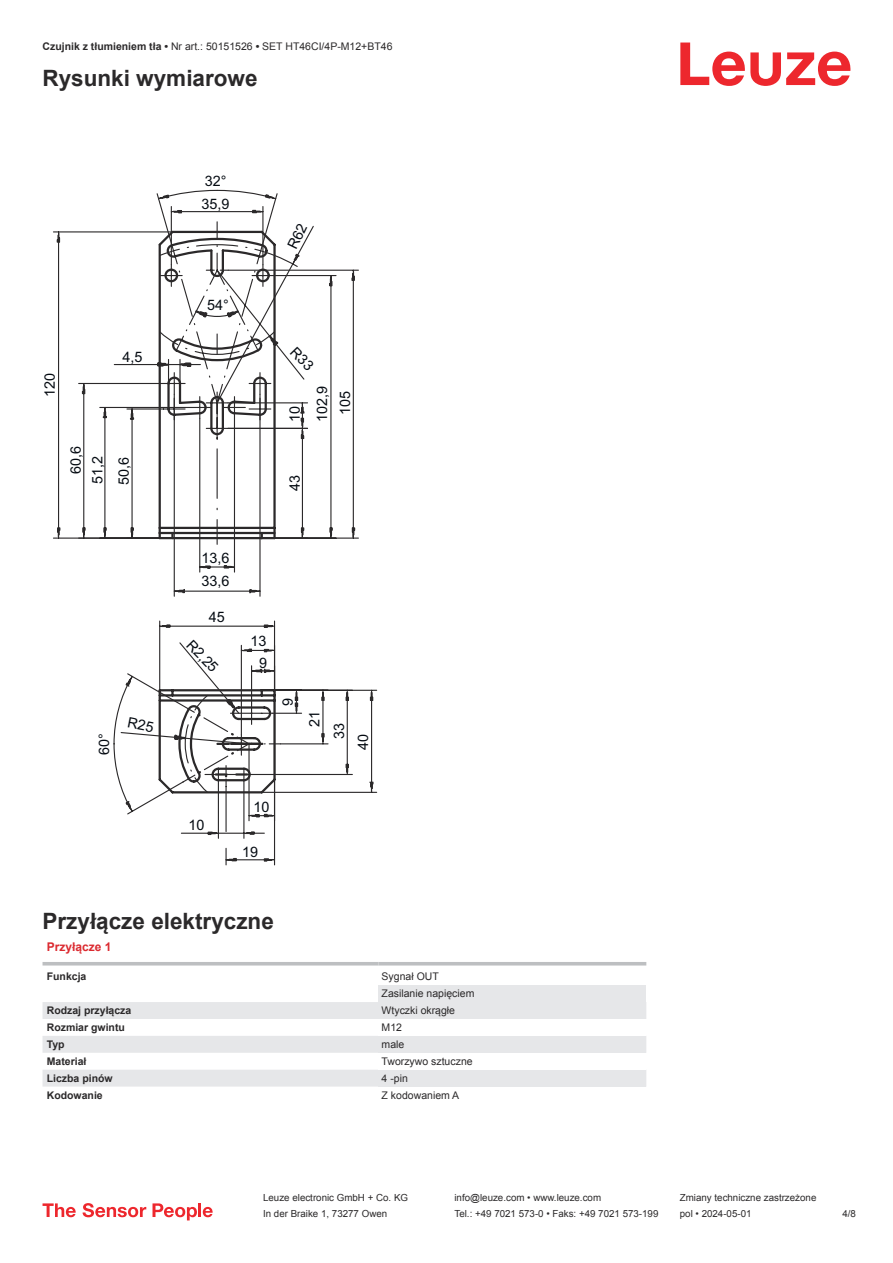
<style>
.page{position:relative;width:893px;height:1263px;background:#fff}
.page>*{position:absolute;margin:0;border:0;box-sizing:border-box;transform-origin:0 0}
.t1{font:700 22.5px "Arial";color:#2b292a}
.t2{font:14.4px/27.6px "Arial";color:#050b12}
.t3{font:700 12px "Arial";color:#db2a30}
.t4{font:10.5px/17px "Arial";color:#2b292a}
.t5{font:700 10.5px "Arial";color:#2b292a}
.t6{font:9.75px "Arial";color:#2b292a}
.s1{font-weight:700}
</style>
<div class="page">
<svg style="left:680px;top:43px;width:170px;height:43px"></svg>
<svg style="left:43px;top:965px;width:603px;height:122px"></svg>
<svg style="left:43px;top:1002px;width:335px;height:84px;fill:#e6e7e9"></svg>
<hr style="left:43px;top:962px;width:335px;height:3px;background:#bdbfc1">
<hr style="left:378px;top:962px;width:268px;height:3px;background:#bdbfc1">
<div style="left:378px;top:968px;width:268px;height:17px;background:#fff"></div>
<div style="left:378px;top:985px;width:268px;height:17px;background:#e6e7e9"></div>
<div style="left:378px;top:1002px;width:268px;height:17px;background:#e6e7e9"></div>
<div style="left:378px;top:1019px;width:268px;height:17px;background:#fff"></div>
<div style="left:378px;top:1036px;width:268px;height:17px;background:#e6e7e9"></div>
<div style="left:378px;top:1053px;width:268px;height:17px;background:#fff"></div>
<div style="left:378px;top:1070px;width:268px;height:16px;background:#e6e7e9"></div>
<div style="left:378px;top:1086px;width:268px;height:17px;background:#fff"></div>
<svg style="left:43px;top:1203px;width:33px;height:14px"></svg>
<svg style="left:83px;top:1203px;width:63px;height:14px"></svg>
<svg style="left:153px;top:1203px;width:44px;height:17px"></svg>
<hr style="left:198px;top:1203px;width:3px;height:14px;background:#ed272d">
<svg style="left:203px;top:1207px;width:10px;height:10px"></svg>
<svg style="left:156px;top:189px;width:122px;height:33px"></svg>
<hr style="left:100px;top:407px;width:89px;height:1px;background:#2b292a">
<hr style="left:104px;top:407px;width:1px;height:131px;background:#2b292a">
<svg style="left:103px;top:528px;width:4px;height:9px"></svg>
<svg style="left:103px;top:408px;width:4px;height:10px"></svg>
<hr style="left:79px;top:383px;width:84px;height:1px;background:#2b292a">
<hr style="left:83px;top:383px;width:1px;height:155px;background:#2b292a">
<svg style="left:82px;top:528px;width:4px;height:9px"></svg>
<svg style="left:82px;top:385px;width:3px;height:9px"></svg>
<hr style="left:171px;top:206px;width:1px;height:59px;background:#2b292a">
<hr style="left:262px;top:206px;width:1px;height:59px;background:#2b292a">
<hr style="left:171px;top:211px;width:92px;height:1px;background:#2b292a">
<svg style="left:173px;top:210px;width:9px;height:3px"></svg>
<svg style="left:253px;top:210px;width:8px;height:3px"></svg>
<hr style="left:53px;top:537px;width:119px;height:2px;background:#2b292a">
<hr style="left:53px;top:231px;width:119px;height:1px;background:#2b292a">
<hr style="left:58px;top:232px;width:1px;height:306px;background:#2b292a">
<svg style="left:57px;top:528px;width:3px;height:9px"></svg>
<svg style="left:57px;top:233px;width:3px;height:9px"></svg>
<svg style="left:113px;top:222px;width:264px;height:643px"></svg>
<p class="t4" style="left:43px;top:39px;width:351px"><span class="s1">Czujnik z tłumieniem tła •</span> Nr art.: 50151526 <span class="s1">•</span> SET HT46CI/4P-M12+BT46</p>
<h1 class="t1" style="left:43px;top:63px;width:217px">Rysunki wymiarowe</h1>
<h2 class="t2" style="left:205px;top:168px;width:23px">32°</h2>
<h2 class="t2" style="left:202px;top:191px;width:30px">35,9</h2>
<h2 class="t2" style="left:37px;top:397px;width:26px;rotate:-90deg">120</h2>
<h2 class="t2" style="left:122px;top:344px;width:22px">4,5</h2>
<h2 class="t2" style="left:63px;top:473px;width:30px;rotate:-90deg">60,6</h2>
<h2 class="t2" style="left:111px;top:485px;width:30px;rotate:-90deg">50,6</h2>
<h2 class="t2" style="left:85px;top:484px;width:30px;rotate:-90deg">51,2</h2>
<h2 class="t2" style="left:92px;top:755px;width:23px;rotate:-90deg">60°</h2>
<h2 class="t2" style="left:207px;top:292px;width:23px">54°</h2>
<h2 class="t2" style="left:282px;top:422px;width:38px;rotate:-90deg">10<br>102,9</h2>
<h2 class="t2" style="left:332px;top:415px;width:26px;rotate:-90deg">105</h2>
<h2 class="t2" style="left:282px;top:491px;width:18px;rotate:-90deg">43</h2>
<h2 class="t2" style="left:202px;top:546px;width:30px">13,6</h2>
<h2 class="t2" style="left:202px;top:569px;width:30px">33,6</h2>
<h2 class="t2" style="left:209px;top:605px;width:18px">45</h2>
<h2 class="t2" style="left:198px;top:633px;width:40px;rotate:46deg">R2,25</h2>
<h2 class="t2" style="left:251px;top:629px;width:18px">13</h2>
<h2 class="t2" style="left:259px;top:650px;width:10px">9</h2>
<h2 class="t2" style="left:275px;top:706px;width:10px;rotate:-90deg">9</h2>
<h2 class="t2" style="left:302px;top:727px;width:18px;rotate:-90deg">21</h2>
<h2 class="t2" style="left:327px;top:739px;width:18px;rotate:-90deg">33</h2>
<h2 class="t2" style="left:351px;top:750px;width:18px;rotate:-90deg">40</h2>
<h2 class="t2" style="left:189px;top:813px;width:18px">10</h2>
<h2 class="t2" style="left:253px;top:794px;width:18px">10</h2>
<h2 class="t2" style="left:242px;top:839px;width:18px">19</h2>
<h1 class="t1" style="left:43px;top:905px;width:233px">Przyłącze elektryczne</h1>
<p class="t3" style="left:47px;top:938px;width:66px">Przyłącze 1</p>
<p class="t5" style="left:47px;top:973px;width:41px">Funkcja</p>
<p class="t4" style="left:382px;top:968px;width:94px">Sygnał OUT<br>Zasilanie napięciem</p>
<p class="t5" style="left:47px;top:1003px;width:86px">Rodzaj przyłącza</p>
<p class="t4" style="left:382px;top:1002px;width:75px">Wtyczki okrągłe</p>
<p class="t5" style="left:47px;top:1020px;width:80px">Rozmiar gwintu</p>
<p class="t4" style="left:382px;top:1020px;width:22px">M12</p>
<p class="t5" style="left:47px;top:1040px;width:19px">Typ</p>
<p class="t4" style="left:382px;top:1036px;width:24px">male</p>
<p class="t5" style="left:47px;top:1054px;width:41px">Materiał</p>
<p class="t4" style="left:382px;top:1053px;width:93px">Tworzywo sztuczne</p>
<p class="t5" style="left:47px;top:1071px;width:67px">Liczba pinów</p>
<p class="t4" style="left:382px;top:1070px;width:28px">4 -pin</p>
<p class="t5" style="left:47px;top:1091px;width:58px">Kodowanie</p>
<p class="t4" style="left:382px;top:1086px;width:79px">Z kodowaniem A</p>
<p class="t6" style="left:263px;top:1191px;width:146px">Leuze electronic GmbH + Co. KG</p>
<p class="t6" style="left:454px;top:1191px;width:148px">info@leuze.com • www.leuze.com</p>
<p class="t6" style="left:680px;top:1191px;width:138px">Zmiany techniczne zastrzeżone</p>
<p class="t6" style="left:263px;top:1207px;width:126px">In der Braike 1, 73277 Owen</p>
<p class="t6" style="left:454px;top:1207px;width:205px">Tel.: +49 7021 573-0 • Faks: +49 7021 573-199</p>
<p class="t6" style="left:680px;top:1207px;width:73px">pol • 2024-05-01</p>
<p class="t6" style="left:842px;top:1210px;width:15px">4 /8</p>
</div>
